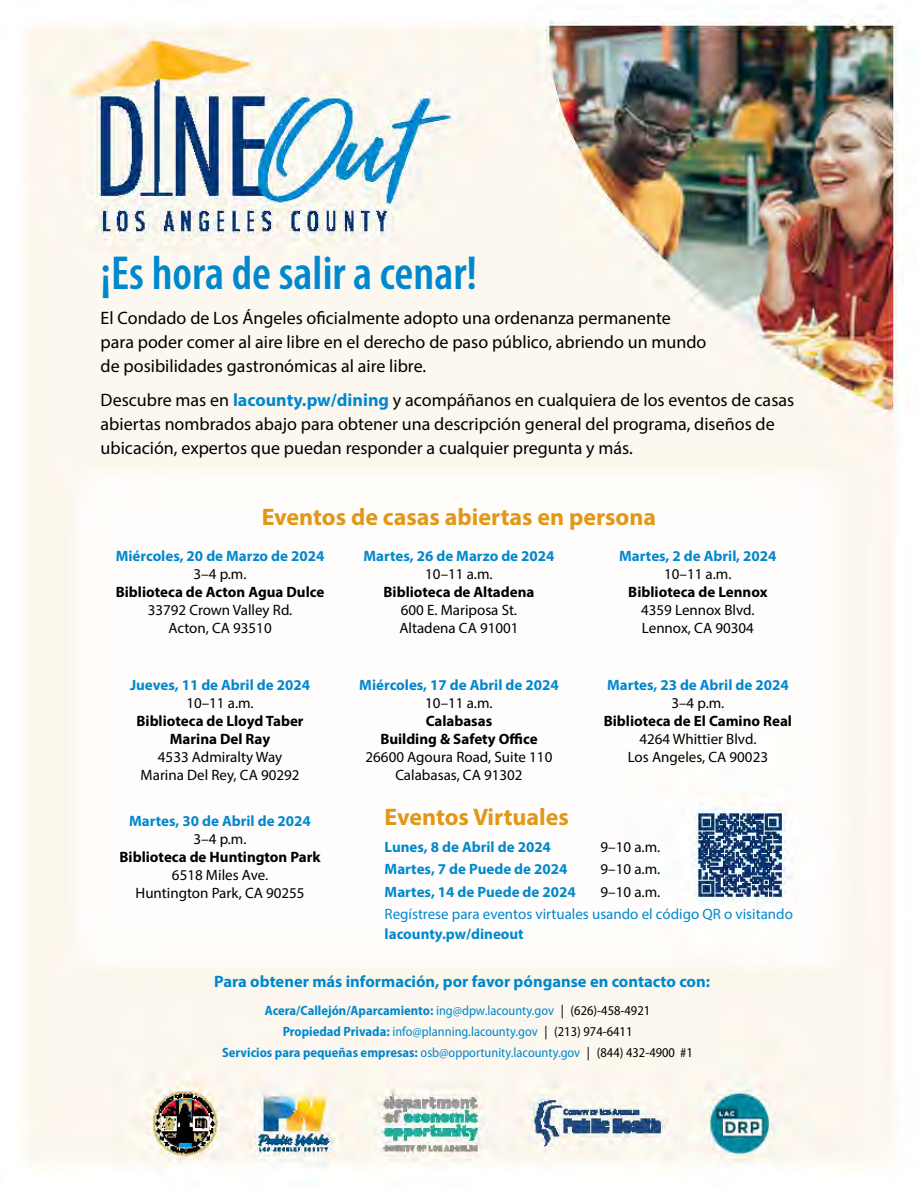
<style>
.page{position:relative;width:918px;height:1188px;background:#fff}
.page>*{position:absolute;margin:0;border:0;box-sizing:border-box;transform-origin:0 0}
.t1{font:600 condensed 48px "Myriad Pro";color:#0088ce}
.t2{font:700 24px "Myriad Pro";color:#e29717}
.t3{font:18px/24px "Myriad Pro";color:#000}
.t4{font:700 16.5px "Myriad Pro";color:#0088ce}
.t5{font:15px/18px "Myriad Pro";color:#000;text-align:center}
.t6{font:700 15px "Myriad Pro";color:#0088ce}
.t7{font:700 15px/18px "Myriad Pro";color:#000;text-align:center}
.t8{font:15px "Myriad Pro";color:#0088ce}
.t9{font:700 semi-condensed 13.5px/21px "Myriad Pro";color:#0088ce;text-align:center}
.s1{font-weight:700;color:#0088ce}
.s2{font-weight:400}
.s3{font-weight:400;color:#000}
</style>
<div class="page">
<img style="left:24px;top:15px;width:894px;height:1154px">
<h1 class="t1" style="left:101px;top:247px;width:378px">¡Es hora de salir a cenar!</h1>
<p class="t3" style="left:101px;top:305px;width:607px">El Condado de Los Ángeles oficialmente adopto una ordenanza permanente para poder comer al aire libre en el derecho de paso público, abriendo un mundo de posibilidades gastronómicas al aire libre.</p>
<p class="t3" style="left:101px;top:388px;width:695px">Descubre mas en <span class="s1">lacounty.pw/dining</span> y acompáñanos en cualquiera de los eventos de casas abiertas nombrados abajo para obtener una descripción general del programa, diseños de ubicación, expertos que puedan responder a cualquier pregunta y más.</p>
<h2 class="t2" style="left:262px;top:502px;width:396px">Eventos de casas abiertas en persona</h2>
<p class="t6" style="left:116px;top:546px;width:210px">Miércoles, 20 de Marzo de 2024</p>
<p class="t5" style="left:194px;top:565px;width:54px">3–4 p.m.</p>
<p class="t7" style="left:116px;top:583px;width:210px">Biblioteca de Acton Agua Dulce</p>
<p class="t5" style="left:148px;top:601px;width:146px">33792 Crown Valley Rd.<br>Acton, CA 93510</p>
<p class="t6" style="left:130px;top:675px;width:182px">Jueves, 11 de Abril de 2024</p>
<p class="t5" style="left:186px;top:694px;width:69px">10–11 a.m.</p>
<p class="t7" style="left:136px;top:711px;width:169px">Biblioteca de Lloyd Taber<br>Marina Del Ray</p>
<p class="t5" style="left:141px;top:748px;width:160px">4533 Admiralty Way<br>Marina Del Rey, CA 90292</p>
<p class="t6" style="left:129px;top:811px;width:183px">Martes, 30 de Abril de 2024</p>
<p class="t5" style="left:194px;top:829px;width:54px">3–4 p.m.</p>
<p class="t7" style="left:120px;top:847px;width:203px">Biblioteca de Huntington Park</p>
<p class="t5" style="left:136px;top:865px;width:171px">6518 Miles Ave.<br>Huntington Park, CA 90255</p>
<p class="t6" style="left:363px;top:546px;width:193px">Martes, 26 de Marzo de 2024</p>
<p class="t5" style="left:425px;top:565px;width:69px">10–11 a.m.</p>
<p class="t7" style="left:384px;top:583px;width:152px">Biblioteca de Altadena</p>
<p class="t5" style="left:399px;top:601px;width:121px;text-align:left">600 E. Mariposa St.<br>Altadena CA 91001</p>
<p class="t6" style="left:359px;top:675px;width:201px">Miércoles, 17 de Abril de 2024</p>
<p class="t5" style="left:425px;top:694px;width:69px">10–11 a.m.</p>
<p class="t7" style="left:380px;top:711px;width:159px">Calabasas<br>Building &amp; Safety Office</p>
<p class="t5" style="left:366px;top:748px;width:188px">26600 Agoura Road, Suite 110<br>Calabasas, CA 91302</p>
<p class="t6" style="left:619px;top:546px;width:159px">Martes, 2 de Abril, 2024</p>
<p class="t5" style="left:664px;top:565px;width:69px">10–11 a.m.</p>
<p class="t7" style="left:628px;top:583px;width:141px">Biblioteca de Lennox</p>
<p class="t5" style="left:641px;top:601px;width:115px;text-align:left">4359 Lennox Blvd.<br>Lennox, CA 90304</p>
<p class="t6" style="left:607px;top:675px;width:183px">Martes, 23 de Abril de 2024</p>
<p class="t5" style="left:671px;top:694px;width:54px">3–4 p.m.</p>
<p class="t7" style="left:604px;top:711px;width:190px">Biblioteca de El Camino Real</p>
<p class="t5" style="left:628px;top:730px;width:142px">4264 Whittier Blvd.<br>Los Angeles, CA 90023</p>
<h2 class="t2" style="left:385px;top:801px;width:186px">Eventos Virtuales</h2>
<p class="t6" style="left:385px;top:837px;width:168px">Lunes, 8 de Abril de 2024</p>
<p class="t5" style="left:601px;top:837px;width:61px">9–10 a.m.</p>
<p class="t6" style="left:385px;top:859px;width:184px">Martes, 7 de Puede de 2024</p>
<p class="t5" style="left:601px;top:860px;width:61px">9–10 a.m.</p>
<p class="t6" style="left:385px;top:882px;width:193px">Martes, 14 de Puede de 2024</p>
<p class="t5" style="left:601px;top:882px;width:61px">9–10 a.m.</p>
<p class="t8" style="left:385px;top:905px;width:410px">Regístrese para eventos virtuales usando el código QR o visitando</p>
<p class="t6" style="left:385px;top:924px;width:141px">lacounty.pw/dineout</p>
<p class="t4" style="left:214px;top:971px;width:497px">Para obtener más información, por favor pónganse en contacto con:</p>
<p class="t9" style="left:222px;top:1000px;width:472px">Acera/Callejón/Aparcamiento: <span class="s2">ing@dpw.lacounty.gov</span> <span class="s3">| (626)-458-4921<br></span>Propiedad Privada: <span class="s2">info@planning.lacounty.gov</span> <span class="s3">| (213) 974-6411<br></span>Servicios para pequeñas empresas: <span class="s2">osb@opportunity.lacounty.gov</span> <span class="s3">| (844) 432-4900 #1</span></p>
</div>
